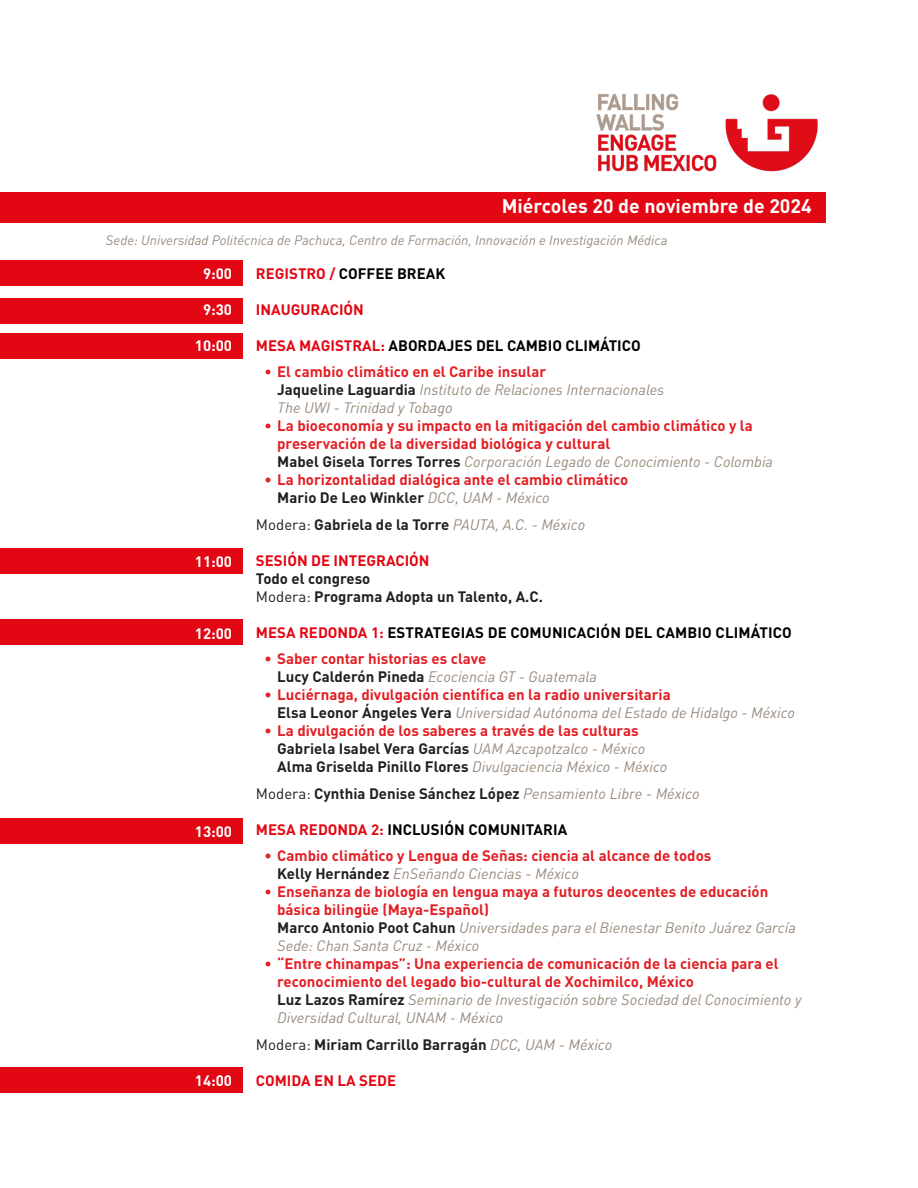
<style>
.page{position:relative;width:918px;height:1188px;background:#fff}
.page>*{position:absolute;margin:0;border:0;box-sizing:border-box;transform-origin:0 0}
.t1{font:700 19.5px "DINOT";color:#fff}
.t2{font:700 15px/18px "DINOT";color:#e31e24}
.t3{font:700 15px/18px "DINOT";color:#231f20}
.t4{font:700 15px "DINOT";color:#000}
.t5{font:italic 15px/18px "DINOT";color:#988a7d}
.t6{font:700 15px "DINOT";color:#e30613}
.t7{font:700 15px "DINOT";color:#fff}
.Paragraph_Style_1{font:italic 13.5px "DINOT";color:#988a7d}
.s1{color:#e30613}
.s2{font-weight:700;font-style:normal;color:#e31e24}
.s3{font-weight:700;font-style:normal;color:#231f20}
.s4{color:#231f20}
.s5{font-weight:400;font-style:italic;color:#988a7d}
.s6{font-weight:400}
.s7{color:#e31e24}
</style>
<div class="page">
<div style="left:0;top:193px;width:826px;height:30px;background:#e30613"></div>
<div style="left:0;top:261px;width:242px;height:25px;background:#e30613"></div>
<div style="left:0;top:298px;width:242px;height:25px;background:#e30613"></div>
<div style="left:0;top:333px;width:242px;height:26px;background:#e30613"></div>
<div style="left:0;top:548px;width:242px;height:25px;background:#e30613"></div>
<div style="left:0;top:620px;width:242px;height:25px;background:#e30613"></div>
<div style="left:0;top:818px;width:242px;height:26px;background:#e30613"></div>
<div style="left:0;top:1067px;width:242px;height:26px;background:#e30613"></div>
<img style="left:596px;top:93px;width:222px;height:79px">
<p class="t1" style="left:502px;top:194px;width:312px">Miércoles 20 de noviembre de 2024</p>
<p class="Paragraph_Style_1" style="left:106px;top:232px;width:563px">Sede: Universidad Politécnica de Pachuca, Centro de Formación, Innovación e Investigación Médica</p>
<p class="t7" style="left:203px;top:264px;width:31px">9:00</p>
<p class="t7" style="left:203px;top:300px;width:31px">9:30</p>
<p class="t7" style="left:195px;top:336px;width:39px">10:00</p>
<p class="t7" style="left:195px;top:552px;width:39px">11:00</p>
<p class="t7" style="left:195px;top:624px;width:39px">12:00</p>
<p class="t7" style="left:195px;top:822px;width:39px">13:00</p>
<p class="t7" style="left:195px;top:1071px;width:39px">14:00</p>
<p class="t4" style="left:256px;top:264px;width:191px"><span class="s1">REGISTRO /</span> COFFEE BREAK</p>
<p class="t6" style="left:256px;top:300px;width:110px">INAUGURACIÓN</p>
<p class="t4" style="left:256px;top:336px;width:386px"><span class="s1">MESA MAGISTRAL:</span> ABORDAJES DEL CAMBIO CLIMÁTICO</p>
<p class="t5" style="left:277px;top:363px;width:389px;text-indent:-13px"><span class="s2">• El cambio climático en el Caribe insular<br></span><span class="s3">Jaqueline Laguardia</span> Instituto de Relaciones Internacionales<br>The UWI - Trinidad y Tobago</p>
<p class="t2" style="left:277px;top:416px;width:497px;text-indent:-13px">• La bioeconomía y su impacto en la mitigación del cambio climático y la preservación de la diversidad biológica y cultural<br><span class="s4">Mabel Gisela Torres Torres</span> <span class="s5">Corporación Legado de Conocimiento - Colombia</span></p>
<p class="t2" style="left:277px;top:470px;width:353px;text-indent:-13px">• La horizontalidad dialógica ante el cambio climático<br><span class="s4">Mario De Leo Winkler</span> <span class="s5">DCC, UAM - México</span></p>
<p class="t3" style="left:256px;top:515px;width:331px"><span class="s6">Modera:</span> Gabriela de la Torre <span class="s5">PAUTA, A.C. - México</span></p>
<p class="t6" style="left:256px;top:551px;width:175px">SESIÓN DE INTEGRACIÓN</p>
<p class="t3" style="left:256px;top:569px;width:116px">Todo el congreso</p>
<p class="t3" style="left:256px;top:587px;width:289px"><span class="s6">Modera:</span> Programa Adopta un Talento, A.C.</p>
<p class="t4" style="left:256px;top:623px;width:537px"><span class="s1">MESA REDONDA 1:</span> ESTRATEGIAS DE COMUNICACIÓN DEL CAMBIO CLIMÁTICO</p>
<p class="t2" style="left:277px;top:649px;width:321px;text-indent:-13px">• Saber contar historias es clave<br><span class="s4">Lucy Calderón Pineda</span> <span class="s5">Ecociencia GT - Guatemala</span></p>
<p class="t2" style="left:277px;top:685px;width:519px;text-indent:-13px">• Luciérnaga, divulgación científica en la radio universitaria<br><span class="s4">Elsa Leonor Ángeles Vera</span> <span class="s5">Universidad Autónoma del Estado de Hidalgo - México</span></p>
<p class="t3" style="left:277px;top:721px;width:392px;text-indent:-13px"><span class="s7">• La divulgación de los saberes a través de las culturas<br></span>Gabriela Isabel Vera Garcías <span class="s5">UAM Azcapotzalco - México<br></span>Alma Griselda Pinillo Flores <span class="s5">Divulgaciencia México - México</span></p>
<p class="t3" style="left:256px;top:784px;width:445px"><span class="s6">Modera:</span> Cynthia Denise Sánchez López <span class="s5">Pensamiento Libre - México</span></p>
<p class="t4" style="left:256px;top:820px;width:313px"><span class="s1">MESA REDONDA 2:</span> INCLUSIÓN COMUNITARIA</p>
<p class="t2" style="left:277px;top:846px;width:436px;text-indent:-13px">• Cambio climático y Lengua de Señas: ciencia al alcance de todos<br><span class="s4">Kelly Hernández</span> <span class="s5">EnSeñando Ciencias - México</span></p>
<p class="t2" style="left:277px;top:882px;width:520px;text-indent:-13px">• Enseñanza de biología en lengua maya a futuros deocentes de educación básica bilingüe (Maya-Español)<br><span class="s4">Marco Antonio Poot Cahun</span> <span class="s5">Universidades para el Bienestar Benito Juárez García Sede: Chan Santa Cruz - México</span></p>
<p class="t2" style="left:277px;top:954px;width:526px;text-indent:-13px">• “Entre chinampas”: Una experiencia de comunicación de la ciencia para el reconocimiento del legado bio-cultural de Xochimilco, México<br><span class="s4">Luz Lazos Ramírez</span> <span class="s5">Seminario de Investigación sobre Sociedad del Conocimiento y Diversidad Cultural, UNAM - México</span></p>
<p class="t3" style="left:256px;top:1035px;width:358px"><span class="s6">Modera:</span> Miriam Carrillo Barragán <span class="s5">DCC, UAM - México</span></p>
<p class="t6" style="left:256px;top:1071px;width:142px">COMIDA EN LA SEDE</p>
</div>
